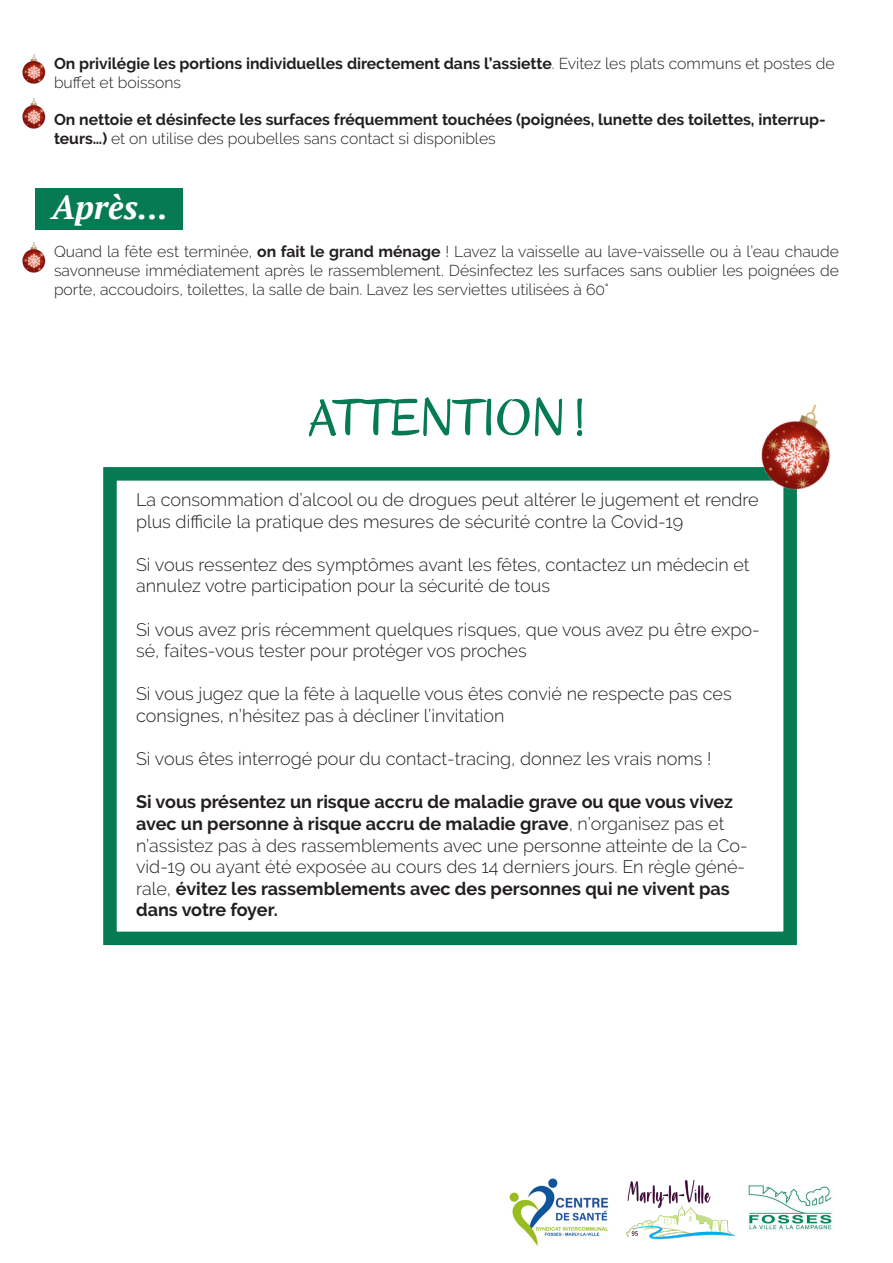
<style>
.page{position:relative;width:893px;height:1263px;background:#fff}
.page>*{position:absolute;margin:0;border:0;box-sizing:border-box;transform-origin:0 0}
.t1{font:52.5px "Oregano";color:#057a53}
.t2{font:italic 700 33px "PT Serif";color:#fff}
.t3{font:300 18px/21.6px "Raleway";color:#231f20}
.t4{font:700 18px/21.6px "Raleway";color:#231f20}
.t5{font:700 15.75px/18.9px "Raleway";color:#231f20}
.t6{font:300 15.75px/18.9px "Raleway";color:#231f20;text-align:justify}
.s1{font-weight:300}
.s2{font-weight:700}
</style>
<div class="page">
<div style="left:36px;top:189px;width:147px;height:41px;background:#057a53"></div>
<img style="left:22px;top:54px;width:24px;height:30px">
<img style="left:22px;top:99px;width:24px;height:30px">
<img style="left:22px;top:242px;width:24px;height:31px">
<div style="left:103px;top:467px;width:694px;height:478px;border:14px solid #057a53"></div>
<img style="left:746px;top:404px;width:84px;height:103px">
<img style="left:509px;top:1178px;width:100px;height:68px">
<img style="left:626px;top:1180px;width:110px;height:60px">
<img style="left:748px;top:1185px;width:84px;height:46px">
<p class="t5" style="left:54px;top:54px;width:782px">On privilégie les portions individuelles directement dans l’assiette<span class="s1">. Evitez les plats communs et postes de buffet et boissons</span></p>
<p class="t5" style="left:54px;top:110px;width:773px">On nettoie et désinfecte les surfaces fréquemment touchées (poignées, lunette des toilettes, interrup&shy;teurs…) <span class="s1">et on utilise des poubelles sans contact si disponibles</span></p>
<p class="t2" style="left:51px;top:185px;width:118px">Après...</p>
<p class="t6" style="left:54px;top:242px;width:786px">Quand la fête est terminée, <span class="s2">on fait le grand ménage</span> ! Lavez la vaisselle au lave-vaisselle ou à l’eau chaude savonneuse immédiatement après le rassemblement. Désinfectez les surfaces sans oublier les poignées de porte, accoudoirs, toilettes, la salle de bain. Lavez les serviettes utilisées à 60°</p>
<p class="t1" style="left:308px;top:385px;width:278px">ATTENTION !</p>
<p class="t3" style="left:136px;top:489px;width:624px">La consommation d’alcool ou de drogues peut altérer le jugement et rendre plus difficile la pratique des mesures de sécurité contre la Covid-19</p>
<p class="t3" style="left:136px;top:553px;width:615px">Si vous ressentez des symptômes avant les fêtes, contactez un médecin et annulez votre participation pour la sécurité de tous</p>
<p class="t3" style="left:136px;top:618px;width:625px">Si vous avez pris récemment quelques risques, que vous avez pu être expo&shy;sé, faites-vous tester pour protéger vos proches</p>
<p class="t3" style="left:136px;top:683px;width:597px">Si vous jugez que la fête à laquelle vous êtes convié ne respecte pas ces consignes, n’hésitez pas à décliner l’invitation</p>
<p class="t3" style="left:136px;top:748px;width:577px">Si vous êtes interrogé pour du contact-tracing, donnez les vrais noms !</p>
<p class="t4" style="left:136px;top:791px;width:613px">Si vous présentez un risque accru de maladie grave ou que vous vivez avec un personne à risque accru de maladie grave<span class="s1">, n’organisez pas et n’assistez pas à des rassemblements avec une personne atteinte de la Co&shy;vid-19 ou ayant été exposée au cours des 14 derniers jours. En règle géné&shy;rale,</span> évitez les rassemblements avec des personnes qui ne vivent pas dans votre foyer.</p>
</div>
